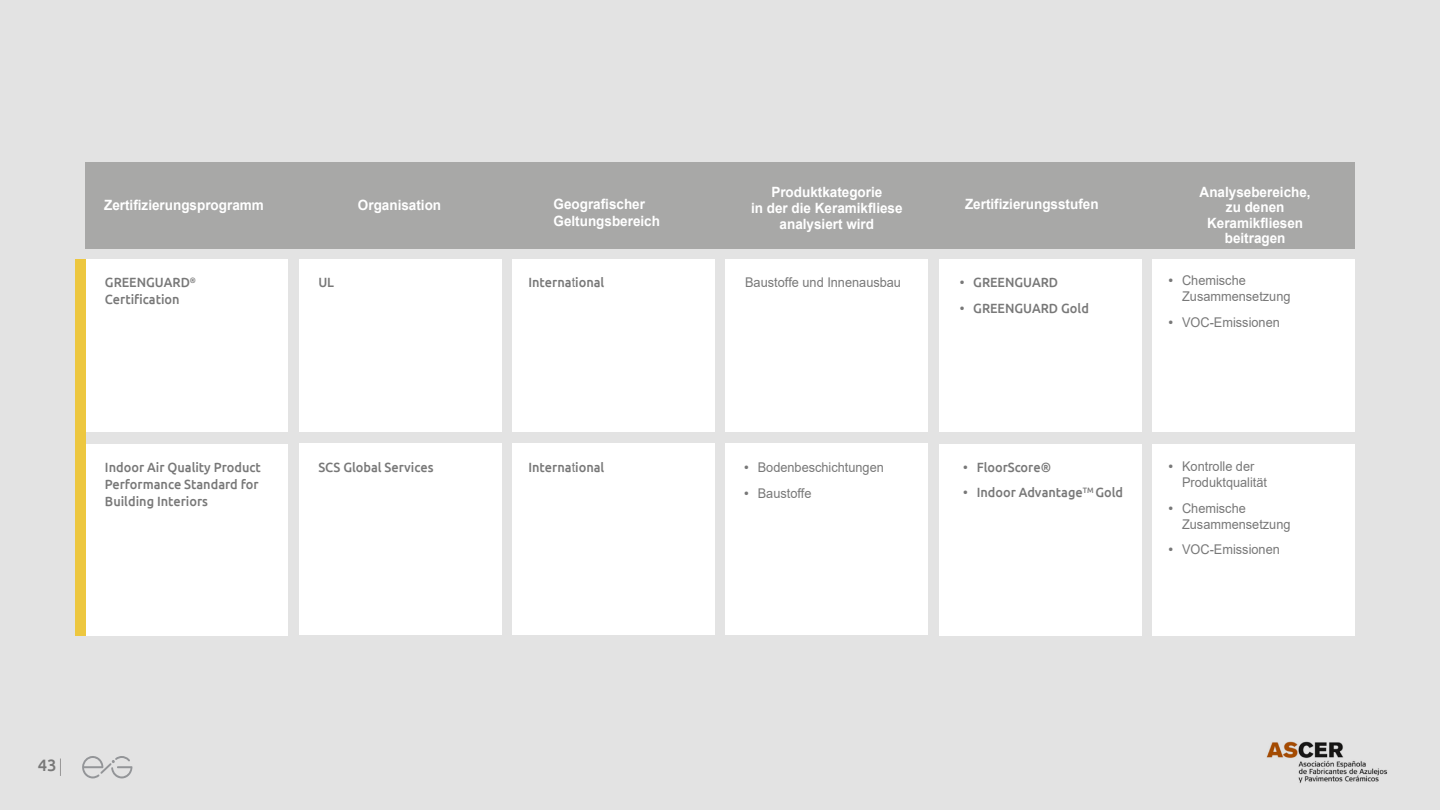
<style>
.page{position:relative;width:1440px;height:810px;background:#fff}
.page>*{position:absolute;margin:0;border:0;box-sizing:border-box;transform-origin:0 0}
.t1{font:500 16.5px "Ubuntu";color:#787878}
.t2{font:700 14.17px/15.6px "Arial";color:#fff;text-align:center;scale:.95 1}
.t3{font:500 13.42px/17.2px "Ubuntu";color:#787878;scale:.95 1}
.t4{font:13.42px/16px "Arial";color:#787878;scale:.95 1}
.s1{font-family:"Arial";font-weight:400}
.s2{font-family:"Ubuntu";font-weight:500}
</style>
<div class="page">
<div style="left:1px;top:0;width:1439px;height:810px;background:#e3e3e3"></div>
<svg style="left:60px;top:759px;width:1px;height:17px"></svg>
<svg style="left:82px;top:756px;width:50px;height:23px"></svg>
<img style="left:1266px;top:741px;width:122px;height:42px">
<div style="left:85px;top:444px;width:203px;height:192px;background:#fff"></div>
<div style="left:299px;top:444px;width:202px;height:191px;background:#fff"></div>
<div style="left:512px;top:444px;width:203px;height:191px;background:#fff"></div>
<div style="left:726px;top:444px;width:202px;height:191px;background:#fff"></div>
<div style="left:939px;top:445px;width:203px;height:191px;background:#fff"></div>
<div style="left:1152px;top:445px;width:203px;height:191px;background:#fff"></div>
<div style="left:939px;top:259px;width:203px;height:172px;background:#fff"></div>
<div style="left:85px;top:259px;width:203px;height:173px;background:#fff"></div>
<div style="left:512px;top:259px;width:203px;height:172px;background:#fff"></div>
<div style="left:299px;top:259px;width:202px;height:172px;background:#fff"></div>
<div style="left:726px;top:259px;width:202px;height:172px;background:#fff"></div>
<div style="left:1152px;top:259px;width:203px;height:172px;background:#fff"></div>
<div style="left:85px;top:162px;width:1270px;height:87px;background:#a8a8a7"></div>
<div style="left:75px;top:259px;width:10px;height:377px;background:#edc73f"></div>
<p class="t2" style="left:751px;top:184px;width:161px;line-height:16.2px">Produktkategorie<br>in der die Keramikfliese analysiert wird</p>
<p class="t2" style="left:104px;top:198px;width:170px">Zertifizierungsprogramm</p>
<p class="t2" style="left:554px;top:197px;width:98px">Geografischer</p>
<p class="t2" style="left:965px;top:197px;width:142px">Zertifizierungsstufen</p>
<p class="t2" style="left:554px;top:214px;width:114px">Geltungsbereich</p>
<p class="t2" style="left:358px;top:197px;width:89px">Organisation</p>
<p class="t2" style="left:1200px;top:184px;width:118px">Analysebereiche, zu denen<br>Keramikfliesen beitragen</p>
<p class="t3" style="left:528px;top:273px;width:81px">Interna<span class="s1">t</span>ional</p>
<p class="t4" style="left:745px;top:274px;width:166px">Baustoffe und Innenausbau</p>
<p class="t4" style="left:1182px;top:272px;width:116px;text-indent:-14px"><span class="s2">•</span> Chemische<br>Zusammensetzung</p>
<p class="t4" style="left:1169px;top:314px;width:119px"><span class="s2">•</span> VOC-Emissionen</p>
<p class="t3" style="left:105px;top:273px;width:97px">GREENGUARD<sup>®<br></sup>Certification</p>
<p class="t3" style="left:318px;top:273px;width:18px">UL</p>
<p class="t3" style="left:960px;top:273px;width:105px">• GREENGUARD</p>
<p class="t3" style="left:960px;top:299px;width:137px">• GREENGUARD Gold</p>
<p class="t3" style="left:105px;top:458px;width:166px">Indoor Air Quality Product<br>Performance Standard for<br>Building Interiors</p>
<p class="t3" style="left:318px;top:458px;width:123px">SCS Global Services</p>
<p class="t4" style="left:744px;top:459px;width:149px"><span class="s2">•</span> Bodenbeschichtungen</p>
<p class="t3" style="left:528px;top:458px;width:81px">Interna<span class="s1">t</span>ional</p>
<p class="t3" style="left:963px;top:458px;width:94px">• FloorScore®</p>
<p class="t3" style="left:963px;top:483px;width:170px">• Indoor Advantage<sup>TM</sup> Gold</p>
<p class="t4" style="left:744px;top:485px;width:72px"><span class="s2">•</span> Baustoffe</p>
<p class="t4" style="left:1182px;top:458px;width:91px;text-indent:-14px"><span class="s2">•</span> Kontrolle der<br>Produktqualität</p>
<p class="t4" style="left:1182px;top:500px;width:116px;text-indent:-14px"><span class="s2">•</span> Chemische<br>Zusammensetzung</p>
<p class="t4" style="left:1169px;top:542px;width:119px"><span class="s2">•</span> VOC-Emissionen</p>
<p class="t1" style="left:38px;top:755px;width:20px">43</p>
</div>
